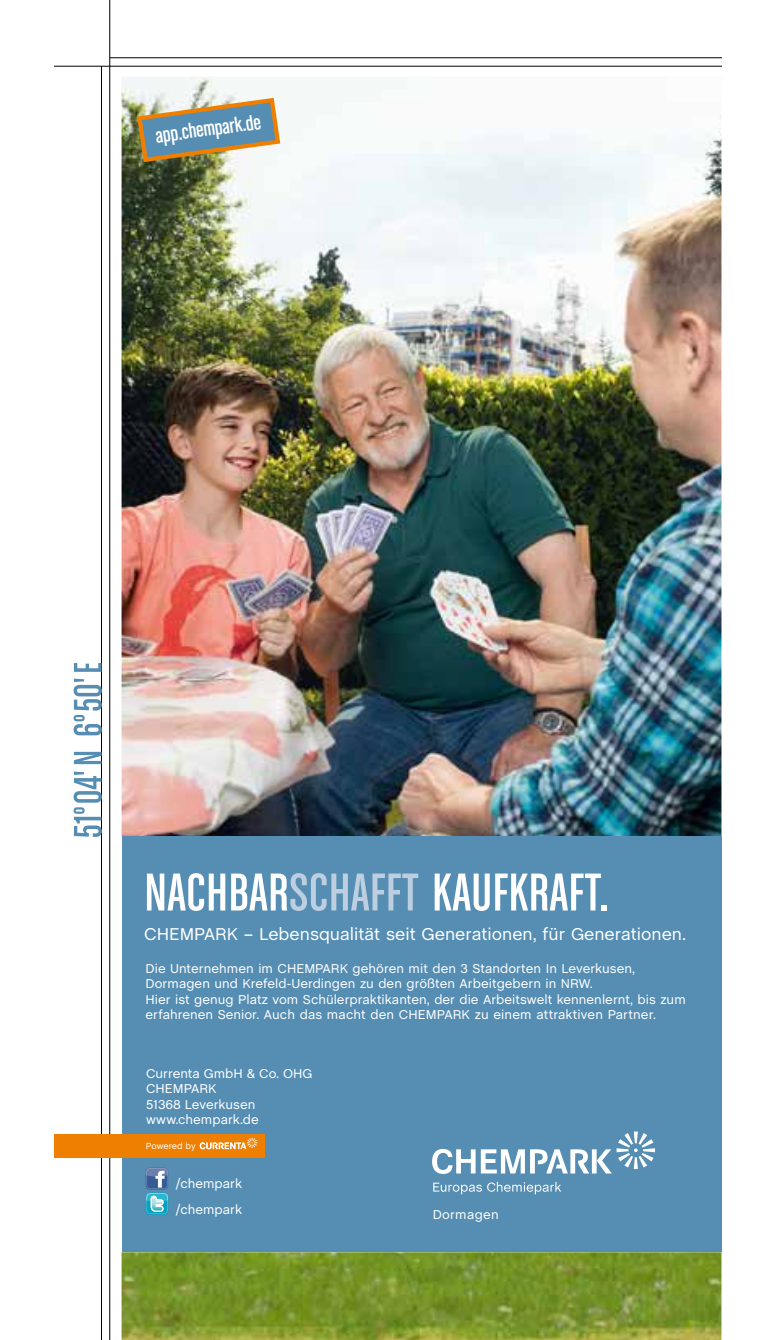
<style>
.page{position:relative;width:766px;height:1340px;background:#fff}
.page>*{position:absolute;margin:0;border:0;box-sizing:border-box;transform-origin:0 0}
.t1{font:condensed 56.7px "Chalet";letter-spacing:.01em;color:#fff}
.t2{font:condensed 21.82px "Chalet";color:#fff}
.t3{font:17.32px "Chalet";color:#fff}
.t4{font:13.05px/15.3px "Chalet";letter-spacing:.005em;color:#fff}
.t5{font:9px "Chalet";letter-spacing:-.005em;color:#fff}
.s1{color:#bccee0}
</style>
<div class="page">
<img style="left:121px;top:77px;width:600px;height:1262px">
<hr style="left:54px;top:66px;width:667px;height:1px;background:#000">
<hr style="left:109px;top:0;width:1px;height:1339px;background:#000">
<hr style="left:110px;top:57px;width:611px;height:1px;background:#000">
<hr style="left:101px;top:66px;width:1px;height:1273px;background:#000">
<div style="left:121px;top:836px;width:600px;height:416px;background:#558db3"></div>
<div style="left:54px;top:1134px;width:211px;height:23px;background:#ee7f00"></div>
<svg style="left:200px;top:1137px;width:57px;height:12px"></svg>
<svg style="left:432px;top:1148px;width:92px;height:25px"></svg>
<svg style="left:530px;top:1131px;width:125px;height:42px"></svg>
<svg style="left:433px;top:1181px;width:128px;height:13px"></svg>
<svg style="left:146px;top:1167px;width:22px;height:47px"></svg>
<svg style="left:74px;top:812px;width:28px;height:25px"></svg>
<svg style="left:74px;top:807px;width:11px;height:6px"></svg>
<svg style="left:74px;top:776px;width:28px;height:26px"></svg>
<svg style="left:74px;top:771px;width:10px;height:4px"></svg>
<svg style="left:74px;top:751px;width:27px;height:13px"></svg>
<svg style="left:74px;top:720px;width:28px;height:15px"></svg>
<svg style="left:74px;top:715px;width:11px;height:6px"></svg>
<svg style="left:74px;top:685px;width:28px;height:25px"></svg>
<svg style="left:74px;top:678px;width:10px;height:4px"></svg>
<svg style="left:74px;top:663px;width:27px;height:9px"></svg>
<img style="left:135px;top:95px;width:147px;height:69px">
<h2 class="t2" style="left:154px;top:124px;width:107px;rotate:-8deg">app.chempark.de</h2>
<h1 class="t1" style="left:144px;top:861px;width:466px">NACHBAR<span class="s1">SCHAFFT</span> KAUFKRAFT.</h1>
<h3 class="t3" style="left:144px;top:920px;width:543px">CHEMPARK – Lebensqualität seit Generationen, für Generationen.</h3>
<p class="t4" style="left:145px;top:959px;width:541px">Die Unternehmen im CHEMPARK gehören mit den 3 Standorten In Leverkusen, Dormagen und Krefeld-Uerdingen zu den größten Arbeitgebern in NRW.<br>Hier ist genug Platz vom Schülerpraktikanten, der die Arbeitswelt kennenlernt, bis zum erfahrenen Senior. Auch das macht den CHEMPARK zu einem attraktiven Partner.</p>
<p class="t4" style="left:146px;top:1064px;width:168px">Currenta GmbH &amp; Co. OHG<br>CHEMPARK<br>51368 Leverkusen www.chempark.de</p>
<p class="t5" style="left:146px;top:1138px;width:51px">Powered by</p>
<p class="t4" style="left:176px;top:1170px;width:68px;line-height:25.2px">/chempark /chempark</p>
<p class="t4" style="left:432px;top:1205px;width:68px">Dormagen</p>
</div>
